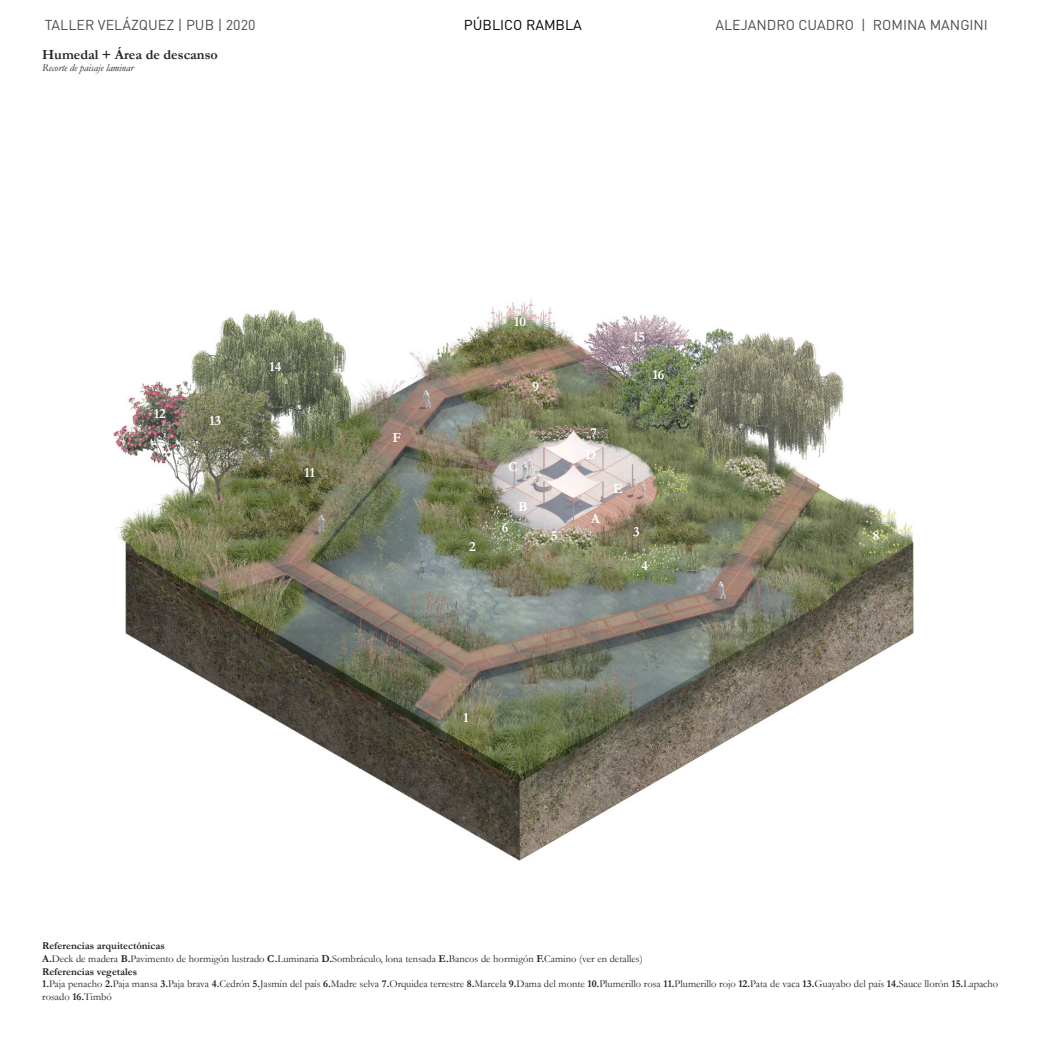
<style>
.page{position:relative;width:1042px;height:1042px;background:#fff}
.page>*{position:absolute;margin:0;border:0;box-sizing:border-box;transform-origin:0 0}
.t1{font:14.17px "DIN Pro";color:#4d4d4d}
.t2{font:14.17px "DIN Pro";color:#000}
.t3{font:700 14px "Garamond";color:#fff}
.t4{font:700 14px "Garamond";color:#231f20}
.t5{font:10.5px/12.6px "Garamond";color:#231f20}
.t6{font:700 10.5px "Garamond";color:#231f20}
.t7{font:italic 10.5px "Garamond";color:#231f20}
.s1{font-weight:700}
</style>
<div class="page">
<img style="left:113px;top:299px;width:801px;height:562px">
<h1 class="t1" style="left:45px;top:16px;width:212px">TALLER VELÁZQUEZ | PUB | 2020</h1>
<h1 class="t2" style="left:464px;top:16px;width:120px">PÚBLICO RAMBLA</h1>
<h1 class="t1" style="left:715px;top:16px;width:274px">ALEJANDRO CUADRO | ROMINA MANGINI</h1>
<p class="t4" style="left:42px;top:45px;width:177px">Humedal + Área de descanso</p>
<p class="t7" style="left:42px;top:61px;width:93px">Recorte de paisaje laminar</p>
<p class="t3" style="left:154px;top:404px;width:14px">12</p>
<p class="t3" style="left:209px;top:411px;width:14px">13</p>
<p class="t3" style="left:269px;top:357px;width:14px">14</p>
<p class="t3" style="left:304px;top:463px;width:13px">11</p>
<p class="t3" style="left:392px;top:428px;width:10px">F</p>
<p class="t3" style="left:514px;top:312px;width:14px">10</p>
<p class="t3" style="left:532px;top:377px;width:8px">9</p>
<p class="t3" style="left:469px;top:537px;width:8px">2</p>
<p class="t3" style="left:508px;top:457px;width:11px">C</p>
<p class="t3" style="left:502px;top:517px;width:8px">6</p>
<p class="t3" style="left:518px;top:497px;width:11px">B</p>
<p class="t3" style="left:551px;top:526px;width:8px">5</p>
<p class="t3" style="left:633px;top:327px;width:14px">15</p>
<p class="t3" style="left:652px;top:365px;width:14px">16</p>
<p class="t3" style="left:591px;top:423px;width:8px">7</p>
<p class="t3" style="left:585px;top:445px;width:12px">D</p>
<p class="t3" style="left:591px;top:509px;width:11px">A</p>
<p class="t3" style="left:613px;top:479px;width:11px">E</p>
<p class="t3" style="left:633px;top:522px;width:8px">3</p>
<p class="t3" style="left:641px;top:556px;width:8px">4</p>
<p class="t3" style="left:463px;top:707px;width:7px">1</p>
<p class="t3" style="left:873px;top:526px;width:8px">8</p>
<p class="t6" style="left:42px;top:939px;width:124px">Referencias arquitectónicas</p>
<p class="t5" style="left:42px;top:952px;width:602px"><span class="s1">A.</span>Deck de madera <span class="s1">B.</span>Pavimento de hormigón lustrado <span class="s1">C.</span>Luminaria <span class="s1">D.</span>Sombráculo, lona tensada <span class="s1">E.</span>Bancos de hormigón <span class="s1">F.</span>Camino (ver en detalles)<br><span class="s1">Referencias vegetales</span></p>
<p class="t5" style="left:42px;top:977px;width:957px"><span class="s1">1.</span>Paja penacho <span class="s1">2.</span>Paja mansa <span class="s1">3.</span>Paja brava <span class="s1">4.</span>Cedrón <span class="s1">5.</span>Jasmín del país <span class="s1">6.</span>Madre selva <span class="s1">7.</span>Orquidea terrestre <span class="s1">8.</span>Marcela <span class="s1">9.</span>Dama del monte <span class="s1">10.</span>Plumerillo rosa <span class="s1">11.</span>Plumerillo rojo <span class="s1">12.</span>Pata de vaca <span class="s1">13.</span>Guayabo del país <span class="s1">14.</span>Sauce llorón <span class="s1">15.</span>Lapacho rosado <span class="s1">16.</span>Timbó</p>
</div>
